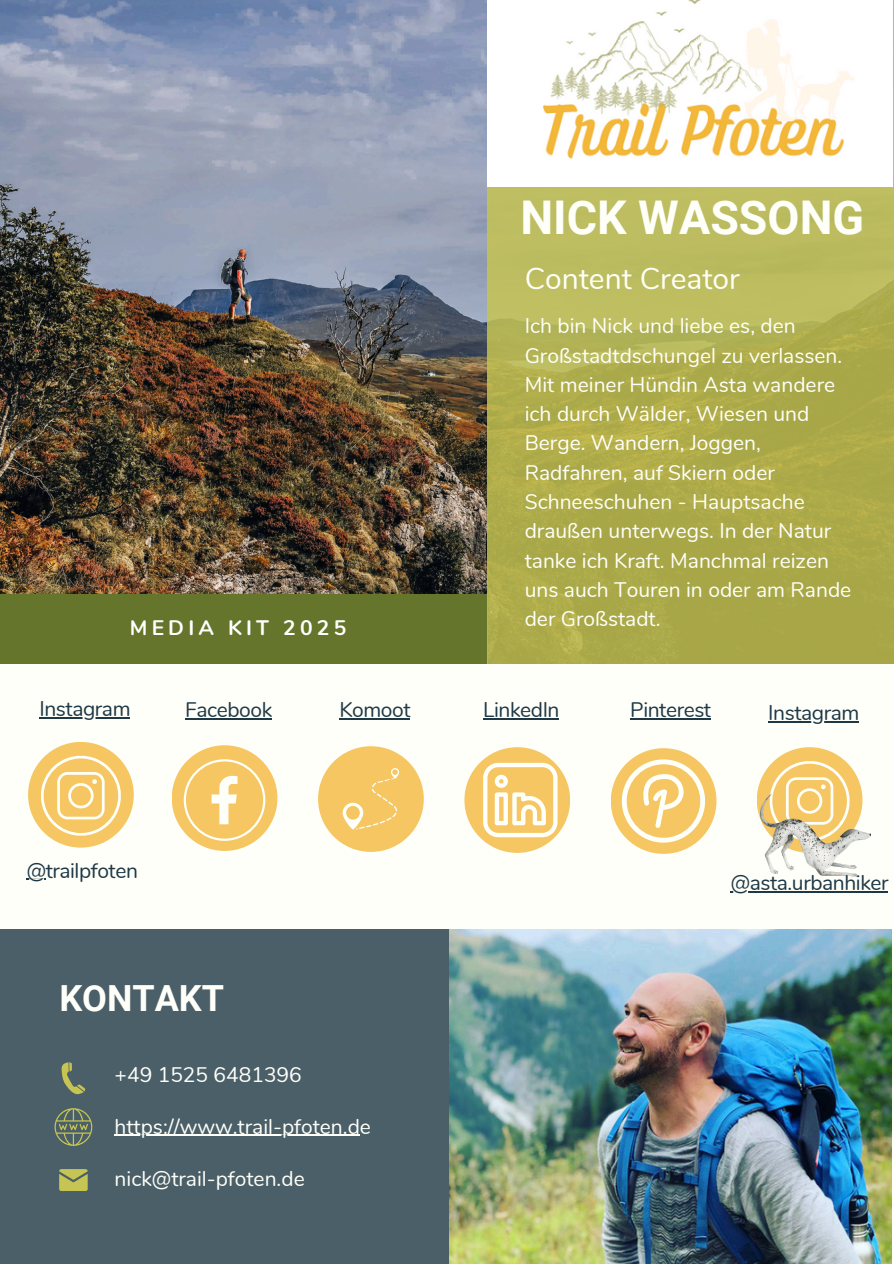
<style>
.page{position:relative;width:894px;height:1264px;background:#fff}
.page>*{position:absolute;margin:0;border:0;box-sizing:border-box;transform-origin:0 0}
.t1{font:700 46.5px "Roboto";color:#fefff8}
.t2{font:700 36px "Roboto";color:#fefff8}
.t3{font:30px "Nunito";color:#fefff8}
.t4{font:21px/29.2px "Nunito";color:#fefff8}
.t5{font:21px "Nunito";letter-spacing:-.02em;color:#1f3846}
.t6{font:700 21px "Nunito";letter-spacing:.2em;color:#fff}
</style>
<div class="page">
<div style="left:0;top:0;width:893px;height:1263px;background:#fefff8"></div>
<img style="left:0;top:0;width:487px;height:594px">
<div style="left:0;top:594px;width:487px;height:69px;background:#65752b"></div>
<svg style="left:487px;top:187px;width:406px;height:476px;background:#b1af50"></svg>
<div style="left:0;top:929px;width:448px;height:334px;background:#4b5f69"></div>
<svg style="left:61px;top:1062px;width:24px;height:32px"></svg>
<svg style="left:59px;top:1169px;width:28px;height:21px"></svg>
<div style="left:172px;top:745px;width:105px;height:106px;background:#f5c661;border-radius:50%"></div>
<div style="left:318px;top:746px;width:105px;height:106px;background:#f5c661;border-radius:50%"></div>
<svg style="left:464px;top:747px;width:106px;height:105px;background:#f5c765"></svg>
<svg style="left:610px;top:748px;width:106px;height:105px;background:#f5c867"></svg>
<div style="left:28px;top:742px;width:106px;height:105px;background:#f5c661;border-radius:50%"></div>
<svg style="left:37px;top:751px;width:88px;height:88px"></svg>
<svg style="left:756px;top:747px;width:106px;height:105px"></svg>
<svg style="left:765px;top:757px;width:88px;height:37px"></svg>
<img style="left:760px;top:794px;width:110px;height:82px">
<svg style="left:184px;top:759px;width:81px;height:81px"></svg>
<svg style="left:483px;top:762px;width:74px;height:75px"></svg>
<svg style="left:621px;top:759px;width:84px;height:83px"></svg>
<svg style="left:342px;top:768px;width:57px;height:61px"></svg>
<img style="left:449px;top:929px;width:441px;height:334px">
<svg style="left:54px;top:1108px;width:38px;height:37px"></svg>
<img style="left:543px;top:0;width:311px;height:159px">
<svg style="left:27px;top:878px;width:19px;height:1px"></svg>
<hr style="left:39px;top:717px;width:91px;height:1px;background:#1f3846">
<hr style="left:114px;top:1134px;width:246px;height:1px;background:#fefff8">
<hr style="left:185px;top:718px;width:87px;height:1px;background:#1f3846">
<hr style="left:339px;top:718px;width:71px;height:1px;background:#1f3846">
<hr style="left:483px;top:718px;width:76px;height:1px;background:#1f3846">
<hr style="left:630px;top:718px;width:80px;height:1px;background:#1f3846">
<hr style="left:768px;top:721px;width:90px;height:1px;background:#1f3846">
<hr style="left:730px;top:891px;width:157px;height:1px;background:#1f3846">
<p class="t6" style="left:130px;top:614px;width:218px">MEDIA KIT 2025</p>
<p class="t1" style="left:520px;top:191px;width:345px">NICK WASSONG</p>
<h1 class="t3" style="left:524px;top:259px;width:216px">Content Creator</h1>
<h3 class="t4" style="left:524px;top:312px;width:319px">Ich bin Nick und liebe es, den<br>Großstadtdschungel zu verlassen.<br>Mit meiner Hündin Asta wandere ich durch Wälder, Wiesen und<br>Berge. Wandern, Joggen,<br>Radfahren, auf Skiern oder</h3>
<p class="t4" style="left:524px;top:487px;width:281px">Schneeschuhen - Hauptsache</p>
<p class="t4" style="left:524px;top:516px;width:328px">draußen unterwegs. In der Natur tanke ich Kraft. Manchmal reizen uns auch Touren in oder am Rande der Großstadt.</p>
<p class="t5" style="left:39px;top:694px;width:92px">Instagram</p>
<p class="t5" style="left:185px;top:696px;width:88px">Facebook</p>
<p class="t5" style="left:339px;top:696px;width:73px">Komoot</p>
<p class="t5" style="left:483px;top:696px;width:78px">LinkedIn</p>
<p class="t5" style="left:630px;top:696px;width:82px">Pinterest</p>
<p class="t5" style="left:768px;top:699px;width:92px">Instagram</p>
<p class="t5" style="left:27px;top:856px;width:113px">@trailpfoten</p>
<p class="t5" style="left:730px;top:868px;width:159px">@asta.urbanhiker</p>
<h4 class="t2" style="left:59px;top:977px;width:166px">KONTAKT</h4>
<p class="t4" style="left:114px;top:1060px;width:189px">+49 1525 6481396</p>
<p class="t4" style="left:114px;top:1112px;width:258px">https://www.trail-pfoten.de</p>
<p class="t4" style="left:114px;top:1163px;width:192px">nick@trail-pfoten.de</p>
</div>
